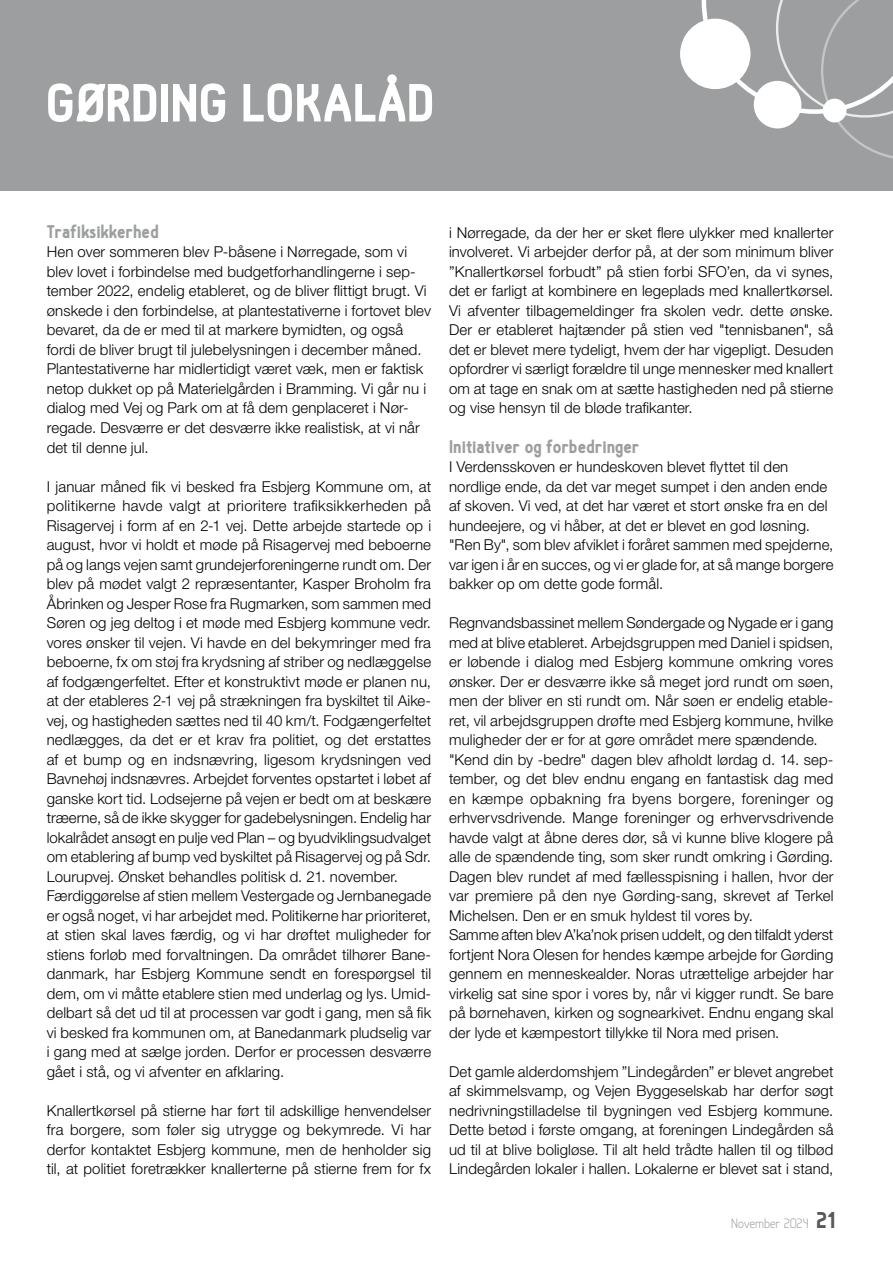
<style>
.page{position:relative;width:893px;height:1263px;background:#fff}
.page>*{position:absolute;margin:0;border:0;box-sizing:border-box;transform-origin:0 0}
.t1{font:900 52.5px "Hallosans";color:#fff}
.t2{font:900 18px "Hallosans";color:#9c9e9f}
.t3{font:300 15px/19.5px "Helvetica Neue";letter-spacing:.005em;color:#000}
.t4{font:300 15px "Hallosans";color:#9c9e9f}
.s1{font-weight:900;font-size:22.5px;color:#58585a}
</style>
<div class="page">
<div style="left:0;top:0;width:893px;height:190px;background:#9c9e9f"></div>
<div style="left:680px;top:19px;width:70px;height:70px;background:#fff;border-radius:50%"></div>
<svg style="left:702px;top:0;width:191px;height:159px"></svg>
<div style="left:754px;top:81px;width:47px;height:47px;background:#fff;border-radius:50%"></div>
<div style="left:823px;top:99px;width:23px;height:23px;background:#fff;border-radius:50%"></div>
<h1 class="t1" style="left:46px;top:74px;width:389px">GØRDING LOKALÅD</h1>
<p class="t2" style="left:47px;top:222px;width:114px">Trafiksikkerhed</p>
<p class="t3" style="left:47px;top:242px;width:386px">Hen over sommeren blev P-båsene i Nørregade, som vi blev lovet i forbindelse med budgetforhandlingerne i sep&shy;tember 2022, endelig etableret, og de bliver flittigt brugt. Vi ønskede i den forbindelse, at plantestativerne i fortovet blev bevaret, da de er med til at markere bymidten, og også fordi de bliver brugt til julebelysningen i december måned.<br>Plantestativerne har midlertidigt været væk, men er faktisk netop dukket op på Materielgården i Bramming. Vi går nu i dialog med Vej og Park om at få dem genplaceret i Nør&shy;regade. Desværre er det desværre ikke realistisk, at vi når det til denne jul.</p>
<p class="t3" style="left:47px;top:476px;width:386px">I januar måned fik vi besked fra Esbjerg Kommune om, at politikerne havde valgt at prioritere trafiksikkerheden på Risagervej i form af en 2-1 vej. Dette arbejde startede op i august, hvor vi holdt et møde på Risagervej med beboerne på og langs vejen samt grundejerforeningerne rundt om. Der blev på mødet valgt 2 repræsentanter, Kasper Broholm fra Åbrinken og Jesper Rose fra Rugmarken, som sammen med Søren og jeg deltog i et møde med Esbjerg kommune vedr. vores ønsker til vejen. Vi havde en del bekymringer med fra beboerne, fx om støj fra krydsning af striber og nedlæggelse af fodgængerfeltet. Efter et konstruktivt møde er planen nu, at der etableres 2-1 vej på strækningen fra byskiltet til Aike&shy;vej, og hastigheden sættes ned til 40 km/t. Fodgængerfeltet nedlægges, da det er et krav fra politiet, og det erstattes af et bump og en indsnævring, ligesom krydsningen ved Bavnehøj indsnævres. Arbejdet forventes opstartet i løbet af ganske kort tid. Lodsejerne på vejen er bedt om at beskære træerne, så de ikke skygger for gadebelysningen. Endelig har lokalrådet ansøgt en pulje ved Plan – og byudviklingsudvalget om etablering af bump ved byskiltet på Risagervej og på Sdr.<br>Lourupvej. Ønsket behandles politisk d. 21. november.<br>Færdiggørelse af stien mellem Vestergade og Jernbanegade er også noget, vi har arbejdet med. Politikerne har prioriteret, at stien skal laves færdig, og vi har drøftet muligheder for stiens forløb med forvaltningen. Da området tilhører Bane&shy;danmark, har Esbjerg Kommune sendt en forespørgsel til dem, om vi måtte etablere stien med underlag og lys. Umid&shy;delbart så det ud til at processen var godt i gang, men så fik vi besked fra kommunen om, at Banedanmark pludselig var i gang med at sælge jorden. Derfor er processen desværre gået i stå, og vi afventer en afklaring.</p>
<p class="t3" style="left:47px;top:1099px;width:386px;text-align:justify">Knallertkørsel på stierne har ført til adskillige henvendelser fra borgere, som føler sig utrygge og bekymrede. Vi har derfor kontaktet Esbjerg kommune, men de henholder sig til, at politiet foretrækker knallerterne på stierne frem for fx</p>
<p class="t3" style="left:449px;top:222px;width:386px;text-align:justify">i Nørregade, da der her er sket flere ulykker med knallerter involveret. Vi arbejder derfor på, at der som minimum bliver ”Knallertkørsel forbudt” på stien forbi SFO’en, da vi synes, det er farligt at kombinere en legeplads med knallertkørsel.<br>Vi afventer tilbagemeldinger fra skolen vedr. dette ønske.<br>Der er etableret hajtænder på stien ved "tennisbanen", så det er blevet mere tydeligt, hvem der har vigepligt. Desuden opfordrer vi særligt forældre til unge mennesker med knallert om at tage en snak om at sætte hastigheden ned på stierne og vise hensyn til de bløde trafikanter.</p>
<p class="t2" style="left:449px;top:436px;width:192px">Initiativer og forbedringer</p>
<p class="t3" style="left:449px;top:456px;width:386px">I Verdensskoven er hundeskoven blevet flyttet til den nordlige ende, da det var meget sumpet i den anden ende af skoven. Vi ved, at det har været et stort ønske fra en del hundeejere, og vi håber, at det er blevet en god løsning. "Ren By", som blev afviklet i foråret sammen med spejderne, var igen i år en succes, og vi er glade for, at så mange borgere bakker op om dette gode formål.</p>
<p class="t3" style="left:449px;top:612px;width:386px">Regnvandsbassinet mellem Søndergade og Nygade er i gang med at blive etableret. Arbejdsgruppen med Daniel i spidsen, er løbende i dialog med Esbjerg kommune omkring vores ønsker. Der er desværre ikke så meget jord rundt om søen, men der bliver en sti rundt om. Når søen er endelig etable&shy;ret, vil arbejdsgruppen drøfte med Esbjerg kommune, hvilke muligheder der er for at gøre området mere spændende. "Kend din by -bedre" dagen blev afholdt lørdag d. 14. sep&shy;tember, og det blev endnu engang en fantastisk dag med en kæmpe opbakning fra byens borgere, foreninger og erhvervsdrivende. Mange foreninger og erhvervsdrivende havde valgt at åbne deres dør, så vi kunne blive klogere på alle de spændende ting, som sker rundt omkring i Gørding.<br>Dagen blev rundet af med fællesspisning i hallen, hvor der var premiere på den nye Gørding-sang, skrevet af Terkel Michelsen. Den er en smuk hyldest til vores by.<br>Samme aften blev A’ka’nok prisen uddelt, og den tilfaldt yderst fortjent Nora Olesen for hendes kæmpe arbejde for Gørding gennem en menneskealder. Noras utrættelige arbejder har virkelig sat sine spor i vores by, når vi kigger rundt. Se bare på børnehaven, kirken og sognearkivet. Endnu engang skal der lyde et kæmpestort tillykke til Nora med prisen.</p>
<p class="t3" style="left:449px;top:1061px;width:386px;text-align:justify">Det gamle alderdomshjem ”Lindegården” er blevet angrebet af skimmelsvamp, og Vejen Byggeselskab har derfor søgt nedrivningstilladelse til bygningen ved Esbjerg kommune.<br>Dette betød i første omgang, at foreningen Lindegården så ud til at blive boligløse. Til alt held trådte hallen til og tilbød Lindegården lokaler i hallen. Lokalerne er blevet sat i stand,</p>
<p class="t4" style="left:732px;top:1216px;width:106px">November 2024 <span class="s1">21</span></p>
</div>
